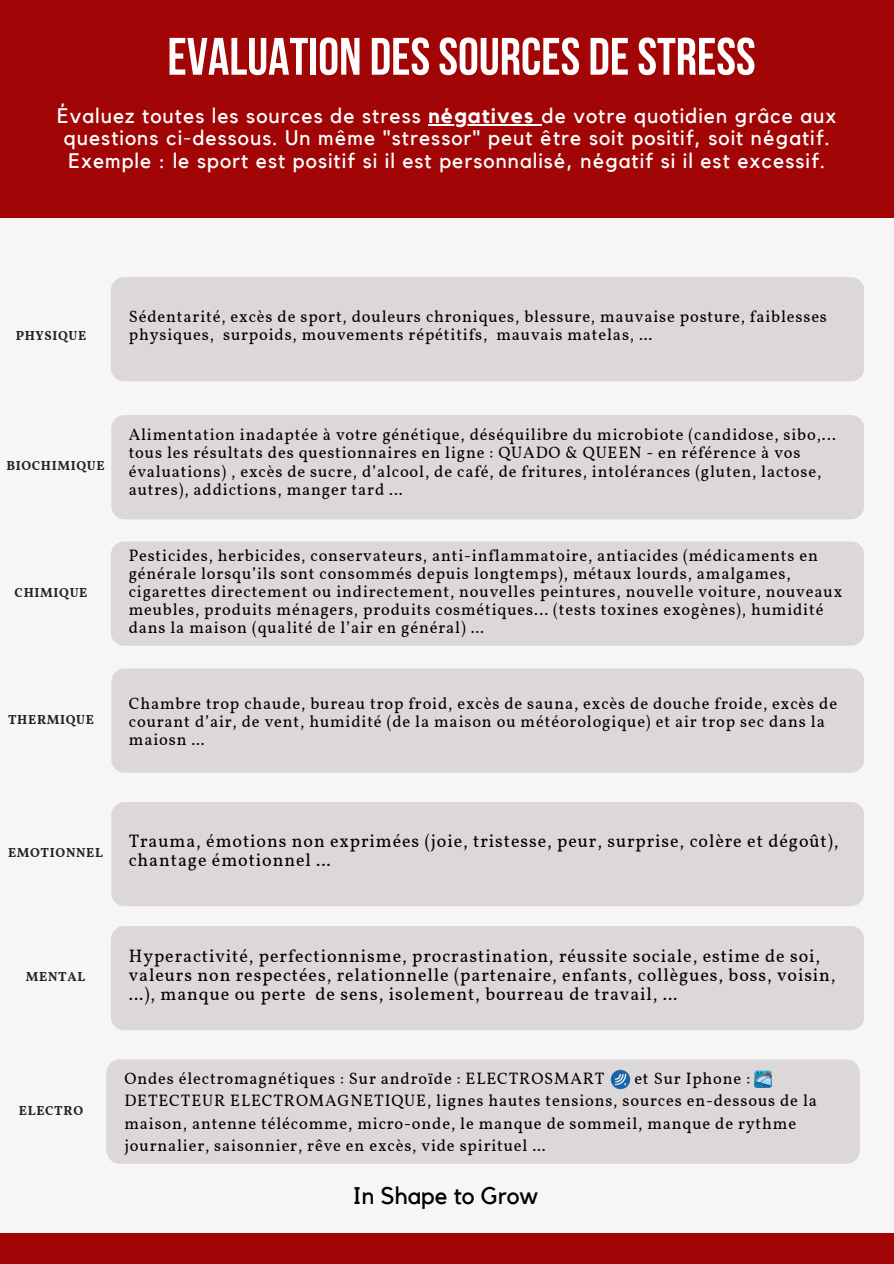
<style>
.page{position:relative;width:894px;height:1264px;background:#fff}
.page>*{position:absolute;margin:0;border:0;box-sizing:border-box;transform-origin:0 0}
.t1{font:700 52.5px "Bebas Neue";color:#fff}
.t2{font:24px "Kollektif";color:#000}
.t3{font:21px/22.5px "Kollektif";letter-spacing:.05em;color:#fff}
.t4{font:18px/19.2px "Vollkorn";letter-spacing:.05em;color:#000}
.t5{font:16.5px/18px "Vollkorn";letter-spacing:.05em;color:#000}
.t6{font:700 13.05px "Vollkorn";letter-spacing:.05em;color:#232425}
.s1{font-weight:700}
</style>
<div class="page">
<div style="left:0;top:0;width:893px;height:1263px;background:#f6f6f6"></div>
<div style="left:0;top:0;width:893px;height:218px;background:#a20505"></div>
<div style="left:111px;top:277px;width:752px;height:104px;background:#ddd8d8;border-radius:13px"></div>
<div style="left:111px;top:415px;width:752px;height:104px;background:#ddd8d8;border-radius:13px"></div>
<div style="left:111px;top:541px;width:752px;height:104px;background:#ddd8d8;border-radius:13px"></div>
<div style="left:111px;top:668px;width:752px;height:104px;background:#ddd8d8;border-radius:13px"></div>
<div style="left:106px;top:1059px;width:753px;height:104px;background:#ddd8d8;border-radius:13px"></div>
<div style="left:111px;top:802px;width:752px;height:104px;background:#ddd8d8;border-radius:13px"></div>
<div style="left:111px;top:926px;width:752px;height:104px;background:#ddd8d8;border-radius:13px"></div>
<img style="left:754px;top:1070px;width:17px;height:17px">
<img style="left:610px;top:1069px;width:20px;height:20px">
<hr style="left:428px;top:124px;width:113px;height:1px;background:#fff">
<div style="left:0;top:1233px;width:893px;height:30px;background:#a20505"></div>
<h4 class="t1" style="left:167px;top:35px;width:589px">EVALUATION DES SOURCES DESTRESS</h4>
<h4 class="t3" style="left:57px;top:105px;width:780px">Évaluez toutes les sources de stress <span class="s1">négatives</span> de votre quotidien grâce aux</h4>
<p class="t3" style="left:64px;top:128px;width:767px">questions ci-dessous. Un même "stressor" peut être soit positif, soit négatif.<br>Exemple : le sport est positif si il est personnalisé, négatif si il est excessif.</p>
<h4 class="t6" style="left:16px;top:327px;width:72px">PHYSIQUE</h4>
<p class="t5" style="left:129px;top:309px;width:699px">Sédentarité, excès de sport, douleurs chroniques, blessure, mauvaise posture, faiblesses physiques, surpoids, mouvements répétitifs, mauvais matelas, ...</p>
<h3 class="t6" style="left:6px;top:458px;width:100px">BIOCHIMIQUE</h3>
<p class="t6" style="left:15px;top:584px;width:74px">CHIMIQUE</p>
<h4 class="t6" style="left:8px;top:711px;width:88px">THERMIQUE</h4>
<h4 class="t5" style="left:129px;top:427px;width:708px">Alimentation inadaptée à votre génétique, déséquilibre du microbiote (candidose, sibo,… tous les résultats des questionnaires en ligne : QUADO &amp; QUEEN - en référence à vos évaluations) , excès de sucre, d’alcool, de café, de fritures, intolérances (gluten, lactose, autres), addictions, manger tard ...</h4>
<h4 class="t5" style="left:129px;top:547px;width:714px">Pesticides, herbicides, conservateurs, anti-inflammatoire, antiacides (médicaments en générale lorsqu’ils sont consommés depuis longtemps), métaux lourds, amalgames, cigarettes directement ou indirectement, nouvelles peintures, nouvelle voiture, nouveaux meubles, produits ménagers, produits cosmétiques… (tests toxines exogènes), humidité dans la maison (qualité de l’air en général) ...</h4>
<p class="t5" style="left:129px;top:696px;width:709px">Chambre trop chaude, bureau trop froid, excès de sauna, excès de douche froide, excès de courant d’air, de vent, humidité (de la maison ou météorologique) et air trop sec dans la maiosn ...</p>
<p class="t6" style="left:8px;top:844px;width:96px">EMOTIONNEL</p>
<p class="t4" style="left:129px;top:833px;width:711px">Trauma, émotions non exprimées (joie, tristesse, peur, surprise, colère et dégoût), chantage émotionnel ...</p>
<p class="t6" style="left:26px;top:968px;width:61px">MENTAL</p>
<p class="t6" style="left:19px;top:1102px;width:66px">ELECTRO</p>
<h4 class="t4" style="left:129px;top:947px;width:708px">Hyperactivité, perfectionnisme, procrastination, réussite sociale, estime de soi, valeurs non respectées, relationnelle (partenaire, enfants, collègues, boss, voisin, ...), manque ou perte de sens, isolement, bourreau de travail, ...</h4>
<h1 class="t5" style="left:124px;top:1070px;width:481px">Ondes électromagnétiques : Sur androïde : ELECTROSMART</h1>
<h1 class="t5" style="left:124px;top:1068px;width:694px;line-height:22.5px;text-indent:509px">et Sur Iphone :<br>DETECTEUR ELECTROMAGNETIQUE, lignes hautes tensions, sources en-dessous de la maison, antenne télécomme, micro-onde, le manque de sommeil, manque de rythme journalier, saisonnier, rêve en excès, vide spirituel ...</h1>
<p class="t2" style="left:352px;top:1184px;width:187px">In Shape to Grow</p>
</div>
